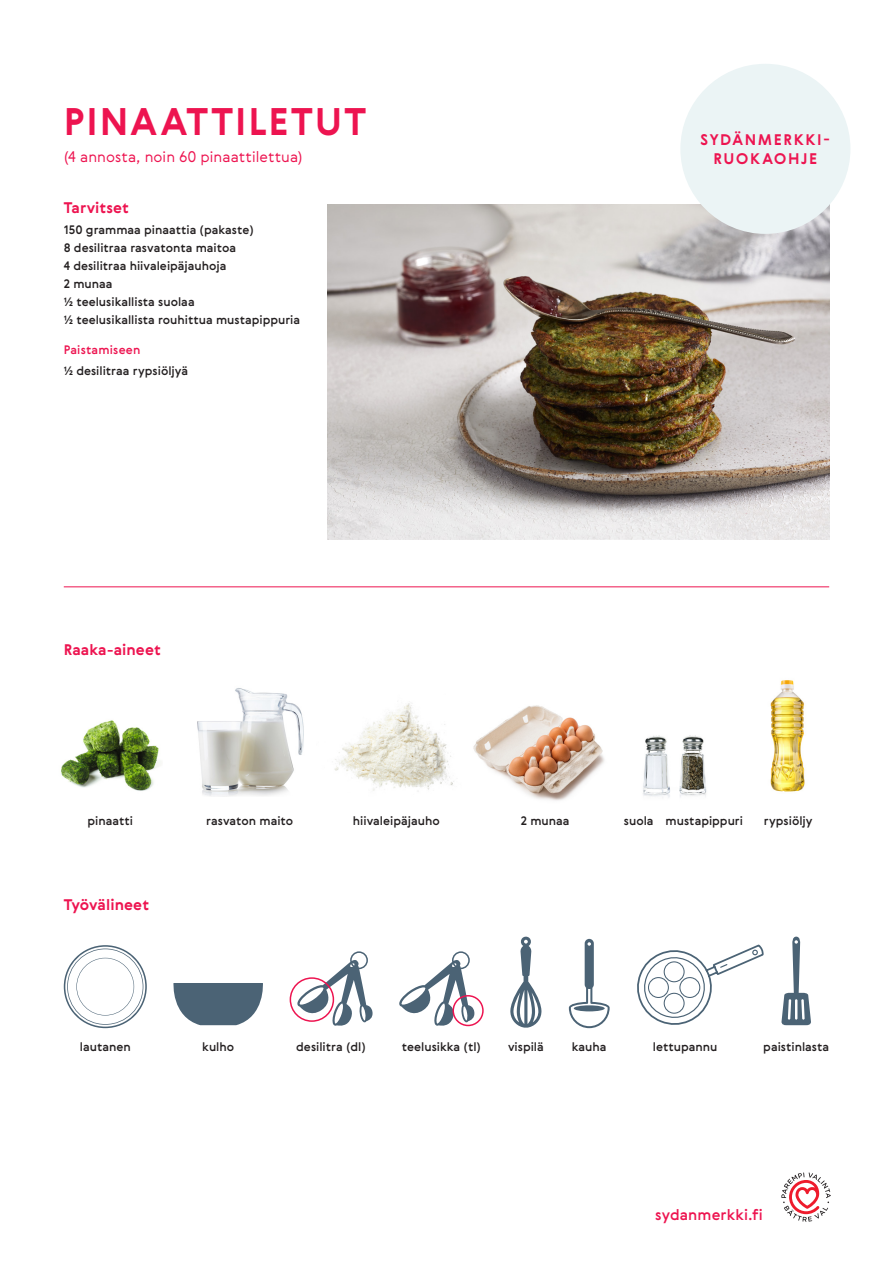
<style>
.page{position:relative;width:893px;height:1263px;background:#fff}
.page>*{position:absolute;margin:0;border:0;box-sizing:border-box;transform-origin:0 0}
._1__otsikot{font:700 37.5px "Gerbera";letter-spacing:.055em;color:#ed1450}
._2__otsikot{font:700 15px "Gerbera";letter-spacing:.01em;color:#ed1450}
._1__otsikot-2{font:300 15px "Gerbera";letter-spacing:.005em;color:#ed1450}
._2__otsikot-2{font:700 15px/19.5px "Gerbera";letter-spacing:.11em;color:#ed1450;text-align:center}
.t1{font:500 15px "Gerbera";letter-spacing:.01em;color:#ed1450}
.ainekset{font:500 12px "Gerbera";color:#231f20}
.tyovalineet_ja_raaka{font:500 12px "Gerbera";color:#231f20}
._3__otsikot{font:500 12px "Gerbera";letter-spacing:.015em;color:#ed1450}
</style>
<div class="page">
<hr style="left:64px;top:587px;width:765px;height:1px;background:#ed1450">
<svg style="left:781px;top:1172px;width:50px;height:50px"></svg>
<img style="left:327px;top:204px;width:502px;height:336px">
<svg style="left:637px;top:944px;width:127px;height:81px"></svg>
<div style="left:664px;top:961px;width:21px;height:21px;border:1px solid #4b6375;border-radius:50%"></div>
<div style="left:664px;top:993px;width:21px;height:21px;border:1px solid #4b6375;border-radius:50%"></div>
<div style="left:679px;top:977px;width:21px;height:21px;border:1px solid #4b6375;border-radius:50%"></div>
<div style="left:648px;top:977px;width:21px;height:21px;border:1px solid #4b6375;border-radius:50%"></div>
<svg style="left:64px;top:945px;width:83px;height:83px"></svg>
<svg style="left:173px;top:983px;width:90px;height:42px"></svg>
<svg style="left:297px;top:951px;width:76px;height:75px"></svg>
<div style="left:290px;top:977px;width:44px;height:45px;border:2px solid #ed1450;border-radius:50%"></div>
<svg style="left:399px;top:951px;width:76px;height:76px"></svg>
<div style="left:452px;top:995px;width:32px;height:31px;border:2px solid #ed1450;border-radius:50%"></div>
<svg style="left:510px;top:936px;width:32px;height:92px"></svg>
<svg style="left:781px;top:937px;width:30px;height:88px"></svg>
<svg style="left:569px;top:939px;width:41px;height:89px"></svg>
<div style="left:574px;top:1005px;width:31px;height:6px;background:#4b6375;border-radius:50%"></div>
<img style="left:61px;top:720px;width:99px;height:71px">
<img style="left:197px;top:688px;width:107px;height:109px">
<img style="left:334px;top:703px;width:120px;height:89px">
<img style="left:473px;top:705px;width:131px;height:96px">
<img style="left:770px;top:680px;width:35px;height:112px">
<img style="left:643px;top:735px;width:64px;height:63px">
<div style="left:680px;top:64px;width:170px;height:170px;background:#ebf4f5;border-radius:50%"></div>
<p class="_1__otsikot" style="left:64px;top:96px;width:304px">PINAATTILETUT</p>
<p class="_1__otsikot-2" style="left:64px;top:146px;width:240px">(4 annosta, noin 60 pinaattilettua)</p>
<p class="_2__otsikot" style="left:64px;top:197px;width:67px">Tarvitset</p>
<p class="ainekset" style="left:64px;top:221px;width:192px">150 grammaa pinaattia (pakaste)</p>
<p class="ainekset" style="left:64px;top:239px;width:174px">8 desilitraa rasvatonta maitoa</p>
<p class="ainekset" style="left:64px;top:257px;width:164px">4 desilitraa hiivaleipäjauhoja</p>
<p class="ainekset" style="left:64px;top:275px;width:50px">2 munaa</p>
<p class="ainekset" style="left:64px;top:293px;width:132px">½ teelusikallista suolaa</p>
<p class="ainekset" style="left:64px;top:311px;width:238px">½ teelusikallista rouhittua mustapippuria</p>
<p class="_3__otsikot" style="left:64px;top:342px;width:78px">Paistamiseen</p>
<p class="ainekset" style="left:64px;top:362px;width:126px">½ desilitraa rypsiöljyä</p>
<p class="_2__otsikot" style="left:64px;top:639px;width:99px">Raaka-aineet</p>
<p class="_2__otsikot-2" style="left:701px;top:129px;width:131px">SYDÄNMERKKI-<br>RUOKAOHJE</p>
<p class="tyovalineet_ja_raaka" style="left:87px;top:813px;width:47px">pinaatti</p>
<p class="tyovalineet_ja_raaka" style="left:206px;top:813px;width:88px">rasvaton maito</p>
<p class="tyovalineet_ja_raaka" style="left:353px;top:813px;width:88px">hiivaleipäjauho</p>
<p class="tyovalineet_ja_raaka" style="left:521px;top:813px;width:50px">2 munaa</p>
<p class="tyovalineet_ja_raaka" style="left:624px;top:813px;width:31px">suola</p>
<p class="tyovalineet_ja_raaka" style="left:666px;top:813px;width:79px">mustapippuri</p>
<p class="tyovalineet_ja_raaka" style="left:764px;top:813px;width:50px">rypsiöljy</p>
<p class="_2__otsikot" style="left:64px;top:894px;width:87px">Työvälineet</p>
<p class="tyovalineet_ja_raaka" style="left:80px;top:1038px;width:52px">lautanen</p>
<p class="tyovalineet_ja_raaka" style="left:202px;top:1038px;width:34px">kulho</p>
<p class="tyovalineet_ja_raaka" style="left:296px;top:1038px;width:71px">desilitra (dl)</p>
<p class="tyovalineet_ja_raaka" style="left:402px;top:1038px;width:81px">teelusikka (tl)</p>
<p class="tyovalineet_ja_raaka" style="left:508px;top:1038px;width:37px">vispilä</p>
<p class="tyovalineet_ja_raaka" style="left:572px;top:1038px;width:36px">kauha</p>
<p class="tyovalineet_ja_raaka" style="left:653px;top:1038px;width:66px">lettupannu</p>
<p class="tyovalineet_ja_raaka" style="left:763px;top:1038px;width:67px">paistinlasta</p>
<p class="t1" style="left:655px;top:1204px;width:109px">sydanmerkki.fi</p>
</div>
